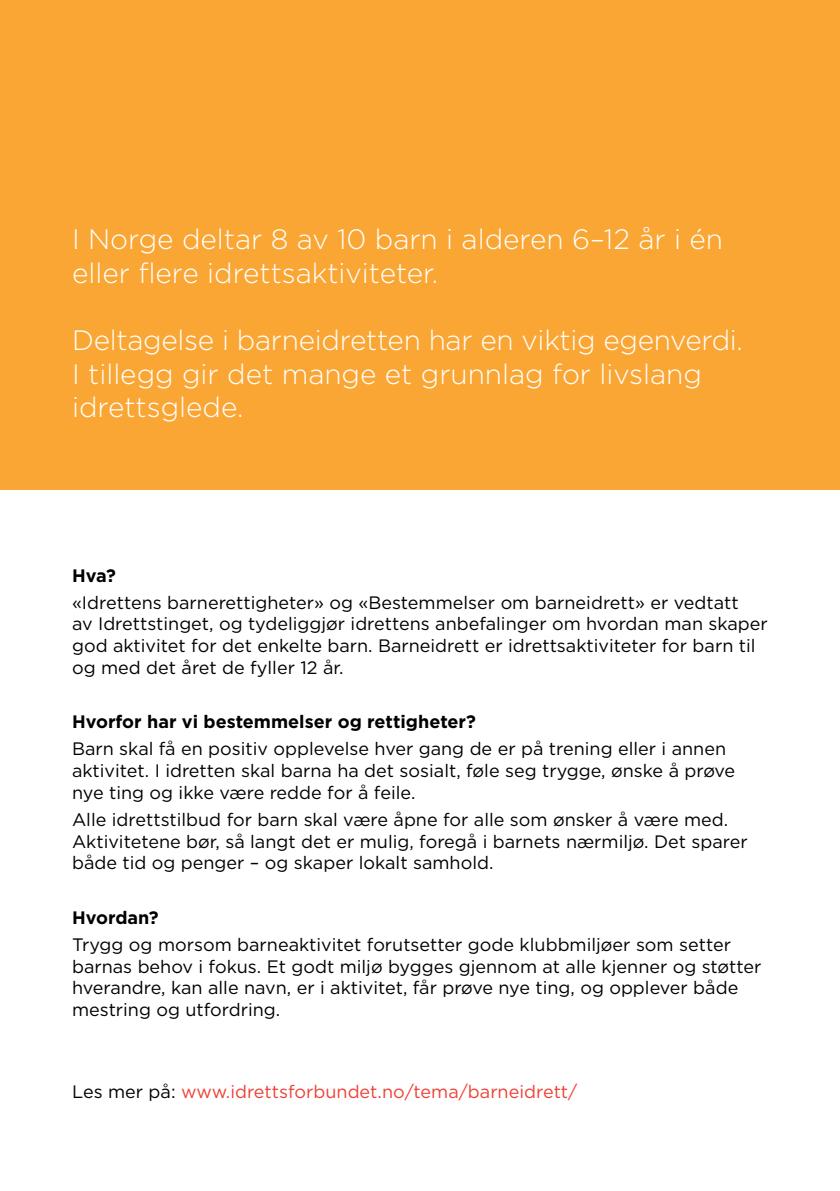
<style>
.page{position:relative;width:840px;height:1191px;background:#fff}
.page>*{position:absolute;margin:0;border:0;box-sizing:border-box;transform-origin:0 0}
.t1{font:300 28px/33.6px "Gotham";color:#fff}
.t2{font:18px/21.6px "Gotham";color:#000}
.t3{font:700 18px "Gotham";color:#000}
.t4{font:18px "Gotham";color:#ef4135}
.s1{color:#000}
</style>
<div class="page">
<div style="left:0;top:0;width:839px;height:490px;background:#faa634"></div>
<h1 class="t1" style="left:72px;top:222px;width:652px">I Norge deltar 8 av 10 barn i alderen 6–12 år i én eller flere idrettsaktiviteter.</h1>
<h1 class="t1" style="left:72px;top:323px;width:672px">Deltagelse i barneidretten har en viktig egenverdi.<br>I tillegg gir det mange et grunnlag for livslang idrettsglede.</h1>
<p class="t3" style="left:72px;top:563px;width:45px">Hva?</p>
<p class="t2" style="left:72px;top:591px;width:697px">«Idrettens barnerettigheter» og «Bestemmelser om barneidrett» er vedtatt<br>av Idrettstinget, og tydeliggjør idrettens anbefalinger om hvordan man skaper god aktivitet for det enkelte barn. Barneidrett er idrettsaktiviteter for barn til og med det året de fyller 12 år.</p>
<p class="t3" style="left:72px;top:710px;width:405px">Hvorfor har vi bestemmelser og rettigheter?</p>
<p class="t2" style="left:72px;top:738px;width:664px">Barn skal få en positiv opplevelse hver gang de er på trening eller i annen aktivitet. I idretten skal barna ha det sosialt, føle seg trygge, ønske å prøve nye ting og ikke være redde for å feile.</p>
<p class="t2" style="left:72px;top:808px;width:676px">Alle idrettstilbud for barn skal være åpne for alle som ønsker å være med.<br>Aktivitetene bør, så langt det er mulig, foregå i barnets nærmiljø. Det sparer både tid og penger – og skaper lokalt samhold.</p>
<p class="t3" style="left:72px;top:905px;width:88px">Hvordan?</p>
<p class="t2" style="left:72px;top:933px;width:690px">Trygg og morsom barneaktivitet forutsetter gode klubbmiljøer som setter barnas behov i fokus. Et godt miljø bygges gjennom at alle kjenner og støtter hverandre, kan alle navn, er i aktivitet, får prøve nye ting, og opplever både mestring og utfordring.</p>
<p class="t4" style="left:72px;top:1079px;width:506px"><span class="s1">Les mer på:</span> www.idrettsforbundet.no/tema/barneidrett/</p>
</div>
